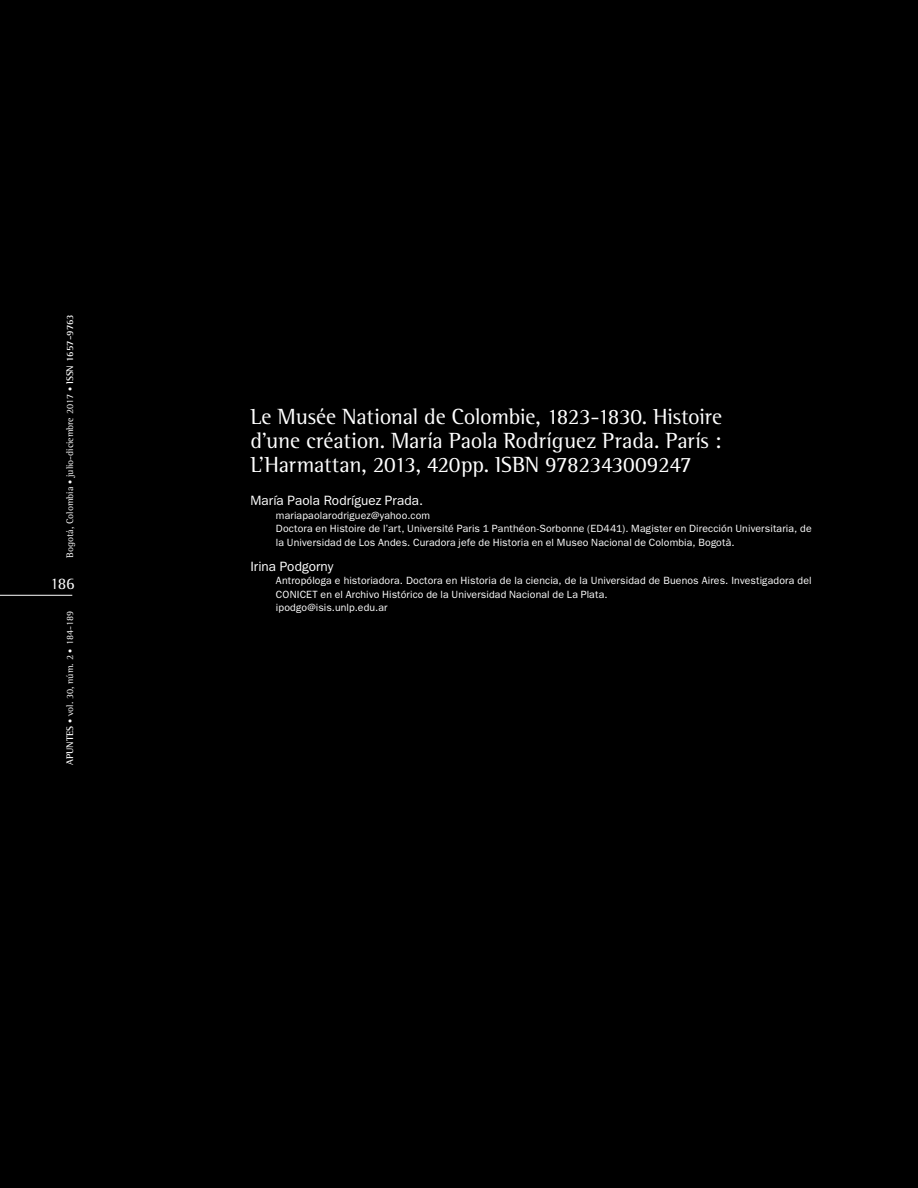
<style>
.page{position:relative;width:918px;height:1188px;background:#000}
.page>*{position:absolute;margin:0;border:0;box-sizing:border-box;transform-origin:0 0}
.N_Titulo{font:22.5px/24px "Agfa Rotis Semi Serif";letter-spacing:-.01em;color:#fff;text-align:justify}
.Titulo{font:16.5px "Agfa Rotis Semi Serif";color:#fff}
.N_Subtítulo{font:13.5px "ITC Franklin Gothic Std";letter-spacing:.005em;color:#fff}
.N_Body{font:10.5px/13.5px "ITC Franklin Gothic Std";letter-spacing:.015em;color:#fff}
.t1{font:9.75px "Agfa Rotis Semi Serif";color:#fff}
.s1{font-size:8.25px}
.s2{font-weight:700}
</style>
<div class="page">
<hr style="left:0;top:595px;width:72px;height:1px;background:#fff">
<p class="t1" style="left:64px;top:558px;width:245px;rotate:-90deg">Bogotá, Colombia <span class="s1">•</span> julio-diciembre 2017 <span class="s1">•</span> <span class="s2">ISSN 1657-9763</span></p>
<p class="Titulo" style="left:50px;top:574px;width:26px">186</p>
<p class="t1" style="left:64px;top:765px;width:155px;rotate:-90deg"><span class="s2">APUNTES</span> <span class="s1">•</span> vol. 30, núm. 2 <span class="s1">•</span> 184-189</p>
<p class="N_Titulo" style="left:250px;top:404px;width:473px">Le Musée National de Colombie, 1823-1830. Histoire d’une création. María Paola Rodríguez Prada. París :<br>L’Harmattan, 2013, 420pp. ISBN 9782343009247</p>
<p class="N_Subtítulo" style="left:250px;top:493px;width:174px">María Paola Rodríguez Prada.</p>
<p class="N_Body" style="left:276px;top:508px;width:156px">mariapaolarodriguez@yahoo.com</p>
<p class="N_Body" style="left:276px;top:522px;width:537px">Doctora en Histoire de l’art, Université Paris 1 Panthéon-Sorbonne (ED441). Magister en Dirección Universitaria, de la Universidad de Los Andes. Curadora jefe de Historia en el Museo Nacional de Colombia, Bogotà.</p>
<p class="N_Subtítulo" style="left:250px;top:558px;width:85px">Irina Podgorny</p>
<p class="N_Body" style="left:276px;top:574px;width:537px">Antropóloga e historiadora. Doctora en Historia de la ciencia, de la Universidad de Buenos Aires. Investigadora del<br>CONICET en el Archivo Histórico de la Universidad Nacional de La Plata.</p>
<p class="N_Body" style="left:276px;top:601px;width:113px">ipodgo@isis.unlp.edu.ar</p>
</div>
